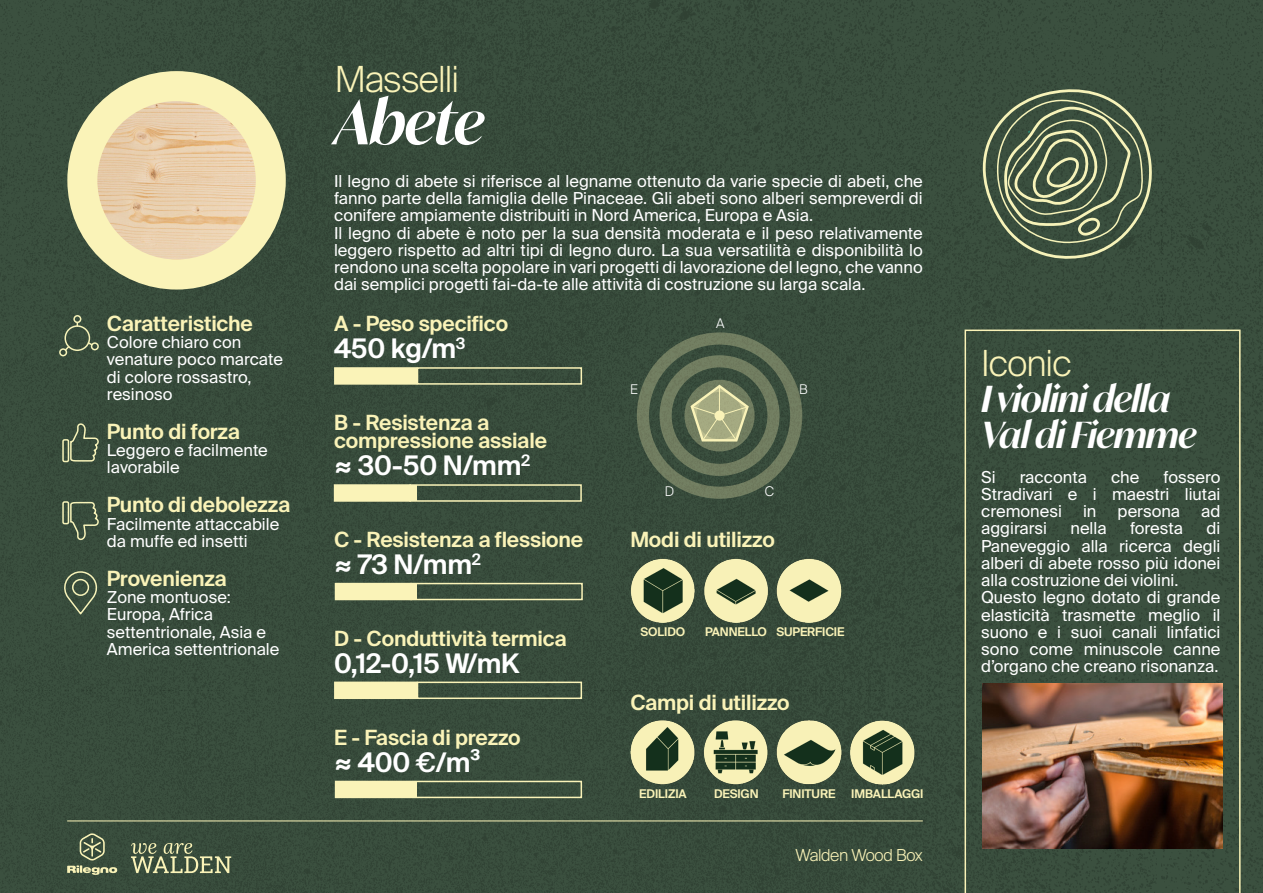
<style>
.page{position:relative;width:1263px;height:893px;background:#fff}
.page>*{position:absolute;margin:0;border:0;box-sizing:border-box;transform-origin:0 0}
.TITOLO_MATERIALE{font:italic 600 60px "Ivy Mode";letter-spacing:-.03em;color:#fff}
.TITOLO_ICONIC{font:italic 600 36px/36px "Ivy Mode";letter-spacing:-.025em;color:#fff}
.TITOLO_CATEGORIA{font:300 36px "Suisse Intl";letter-spacing:-.025em;color:#faf3b8}
.VALORI_CARATTERISTIC{font:600 27px "Suisse Intl";letter-spacing:-.01em;color:#fff}
.Titoli_caratteristic{font:600 27px "Suisse Intl";letter-spacing:-.01em;color:#fff}
.Titoli_caratteristic-2{font:600 21px/18px "Suisse Intl";letter-spacing:-.01em;color:#faf3b8}
.Testo_normale_descri{font:16.5px/17.2px "Suisse Intl";color:#fff;text-align:justify}
.testo_normale{font:16.5px/17.2px "Suisse Intl";color:#fff}
.Titoli_caratteristic-3{font:16.5px/17.2px "Suisse Intl";color:#fff}
.t1{font:300 16.5px "Suisse Intl";letter-spacing:-.025em;color:#faf3b8}
.t2{font:300 13.35px "Suisse Intl";color:#fff}
.VOCI_UTILIZZO{font:600 12px "Suisse Intl";letter-spacing:-.01em;color:#faf3b8}
</style>
<div class="page">
<img style="left:0;top:0;width:1161px;height:690px">
<img style="left:1161px;top:0;width:102px;height:690px">
<img style="left:1240px;top:693px;width:23px;height:200px">
<div style="left:0;top:690px;width:964px;height:203px;background:#374b3b"></div>
<div style="left:637px;top:332px;width:165px;height:167px;border:12px solid #faf3b8;border-radius:50%"></div>
<div style="left:659px;top:355px;width:120px;height:121px;border:12px solid #faf3b8;border-radius:50%"></div>
<div style="left:684px;top:380px;width:71px;height:71px;border:12px solid #faf3b8;border-radius:50%"></div>
<svg style="left:964px;top:330px;width:276px;height:563px"></svg>
<img style="left:82px;top:88px;width:189px;height:187px">
<div style="left:67px;top:71px;width:219px;height:219px;border:30px solid #faf3b8;border-radius:50%"></div>
<img style="left:983px;top:683px;width:239px;height:165px">
<svg style="left:67px;top:833px;width:50px;height:42px"></svg>
<svg style="left:131px;top:843px;width:100px;height:30px"></svg>
<div style="left:335px;top:583px;width:77px;height:17px;border:2px solid #faf3b8"></div>
<div style="left:335px;top:584px;width:82px;height:15px;background:#faf3b8"></div>
<div style="left:410px;top:583px;width:173px;height:17px;border:2px solid #faf3b8"></div>
<div style="left:334px;top:484px;width:77px;height:18px;border:2px solid #faf3b8"></div>
<div style="left:335px;top:485px;width:82px;height:16px;background:#faf3b8"></div>
<div style="left:409px;top:484px;width:173px;height:18px;border:2px solid #faf3b8"></div>
<div style="left:334px;top:367px;width:83px;height:18px;border:2px solid #faf3b8"></div>
<div style="left:335px;top:368px;width:82px;height:16px;background:#faf3b8"></div>
<div style="left:417px;top:367px;width:165px;height:18px;border:2px solid #faf3b8"></div>
<div style="left:335px;top:781px;width:82px;height:16px;background:#faf3b8"></div>
<div style="left:335px;top:781px;width:247px;height:17px;border:2px solid #faf3b8"></div>
<hr style="left:67px;top:820px;width:856px;height:1px;background:#faf3b8">
<img style="left:703px;top:716px;width:69px;height:71px">
<img style="left:627px;top:716px;width:69px;height:71px">
<img style="left:774px;top:719px;width:71px;height:71px">
<img style="left:847px;top:715px;width:76px;height:71px">
<img style="left:626px;top:554px;width:71px;height:71px">
<img style="left:701px;top:554px;width:71px;height:71px">
<img style="left:774px;top:554px;width:72px;height:71px">
<svg style="left:972px;top:80px;width:187px;height:189px"></svg>
<svg style="left:59px;top:568px;width:39px;height:48px"></svg>
<svg style="left:62px;top:423px;width:39px;height:40px"></svg>
<svg style="left:62px;top:500px;width:39px;height:40px"></svg>
<div style="left:65px;top:325px;width:25px;height:26px;border:2px solid #f7f3b9;border-radius:50%"></div>
<div style="left:59px;top:348px;width:8px;height:8px;border:2px solid #f7f3b9;border-radius:50%"></div>
<div style="left:73px;top:315px;width:8px;height:8px;border:2px solid #f7f3b9;border-radius:50%"></div>
<div style="left:91px;top:342px;width:8px;height:8px;border:2px solid #f7f3b9;border-radius:50%"></div>
<svg style="left:63px;top:345px;width:8px;height:7px"></svg>
<svg style="left:86px;top:341px;width:8px;height:6px"></svg>
<div style="left:334px;top:682px;width:84px;height:17px;border:2px solid #faf3b8"></div>
<div style="left:335px;top:682px;width:83px;height:16px;background:#faf3b8"></div>
<div style="left:417px;top:682px;width:165px;height:17px;border:2px solid #faf3b8"></div>
<svg style="left:689px;top:383px;width:61px;height:60px"></svg>
<p class="Titoli_caratteristic-2" style="left:107px;top:315px;width:147px">Caratteristiche</p>
<p class="testo_normale" style="left:107px;top:334px;width:178px">Colore chiaro con venature poco marcate di colore rossastro, resinoso</p>
<p class="Titoli_caratteristic-2" style="left:107px;top:423px;width:135px">Punto di forza</p>
<p class="testo_normale" style="left:107px;top:442px;width:162px">Leggero e facilmente lavorabile</p>
<p class="Titoli_caratteristic-2" style="left:107px;top:496px;width:185px">Punto di debolezza</p>
<p class="testo_normale" style="left:107px;top:515px;width:174px">Facilmente attaccabile da muffe ed insetti</p>
<p class="Titoli_caratteristic-2" style="left:107px;top:570px;width:121px">Provenienza</p>
<p class="Titoli_caratteristic-3" style="left:107px;top:589px;width:174px">Zone montuose:<br>Europa, Africa settentrionale, Asia e<br>America settentrionale</p>
<p class="TITOLO_CATEGORIA" style="left:335px;top:58px;width:126px">Masselli</p>
<p class="TITOLO_MATERIALE" style="left:335px;top:82px;width:151px">Abete</p>
<p class="Testo_normale_descri" style="left:334px;top:173px;width:590px">Il legno di abete si riferisce al legname ottenuto da varie specie di abeti, che fanno parte della famiglia delle Pinaceae. Gli abeti sono alberi sempreverdi di conifere ampiamente distribuiti in Nord America, Europa e Asia.</p>
<p class="Testo_normale_descri" style="left:334px;top:224px;width:590px">Il legno di abete è noto per la sua densità moderata e il peso relativamente leggero rispetto ad altri tipi di legno duro. La sua versatilità e disponibilità lo rendono una scelta popolare in vari progetti di lavorazione del legno, che vanno dai semplici progetti fai-da-te alle attività di costruzione su larga scala.</p>
<p class="Titoli_caratteristic-2" style="left:334px;top:315px;width:176px">A - Peso specifico</p>
<p class="VALORI_CARATTERISTIC" style="left:334px;top:333px;width:133px">450 kg/m<sup>3</sup></p>
<p class="Titoli_caratteristic-2" style="left:334px;top:414px;width:214px">B - Resistenza a compressione assiale</p>
<p class="Titoli_caratteristic" style="left:334px;top:450px;width:198px">≈ 30-50 N/mm<sup>2</sup></p>
<p class="Titoli_caratteristic-2" style="left:334px;top:531px;width:251px">C - Resistenza a flessione</p>
<p class="Titoli_caratteristic" style="left:334px;top:549px;width:148px">≈ 73 N/mm<sup>2</sup></p>
<p class="Titoli_caratteristic-2" style="left:334px;top:629px;width:234px">D - Conduttività termica</p>
<p class="VALORI_CARATTERISTIC" style="left:334px;top:647px;width:187px">0,12-0,15 W/mK</p>
<p class="Titoli_caratteristic-2" style="left:334px;top:728px;width:188px">E - Fascia di prezzo</p>
<p class="VALORI_CARATTERISTIC" style="left:334px;top:746px;width:148px">≈ 400 €/m³</p>
<p class="t2" style="left:630px;top:382px;width:9px">E</p>
<p class="t2" style="left:716px;top:316px;width:10px">A</p>
<p class="t2" style="left:799px;top:382px;width:10px">B</p>
<p class="t2" style="left:665px;top:483px;width:11px">D</p>
<p class="t2" style="left:765px;top:483px;width:11px">C</p>
<p class="Titoli_caratteristic-2" style="left:630px;top:531px;width:146px">Modi di utilizzo</p>
<p class="VOCI_UTILIZZO" style="left:640px;top:625px;width:46px">SOLIDO</p>
<p class="VOCI_UTILIZZO" style="left:705px;top:625px;width:63px">PANNELLO</p>
<p class="VOCI_UTILIZZO" style="left:776px;top:625px;width:70px">SUPERFICIE</p>
<p class="Titoli_caratteristic-2" style="left:630px;top:693px;width:161px">Campi di utilizzo</p>
<p class="VOCI_UTILIZZO" style="left:639px;top:787px;width:49px">EDILIZIA</p>
<p class="VOCI_UTILIZZO" style="left:714px;top:787px;width:46px">DESIGN</p>
<p class="VOCI_UTILIZZO" style="left:782px;top:787px;width:54px">FINITURE</p>
<p class="VOCI_UTILIZZO" style="left:851px;top:787px;width:74px">IMBALLAGGI</p>
<p class="t1" style="left:795px;top:846px;width:129px">Walden Wood Box</p>
<p class="TITOLO_CATEGORIA" style="left:981px;top:342px;width:92px">Iconic</p>
<p class="TITOLO_ICONIC" style="left:981px;top:380px;width:217px">I violini della<br>Val di Fiemme</p>
<p class="Testo_normale_descri" style="left:981px;top:468px;width:16px">Si</p>
<p class="Testo_normale_descri" style="left:1020px;top:468px;width:69px">racconta</p>
<p class="Testo_normale_descri" style="left:1111px;top:468px;width:30px">che</p>
<p class="Testo_normale_descri" style="left:981px;top:468px;width:241px;text-indent:182px">fossero Stradivari e i maestri liutai cremonesi</p>
<p class="Testo_normale_descri" style="left:1083px;top:503px;width:15px">in</p>
<p class="Testo_normale_descri" style="left:1117px;top:503px;width:64px">persona</p>
<p class="Testo_normale_descri" style="left:1201px;top:503px;width:21px">ad</p>
<p class="Testo_normale_descri" style="left:981px;top:520px;width:241px;text-indent:225px">di Paneveggio alla ricerca degli alberi di abete rosso più idonei alla costruzione dei violini.</p>
<p class="Testo_normale_descri" style="left:981px;top:589px;width:241px">Questo legno dotato di grande elasticità trasmette meglio il suono e i suoi canali linfatici sono come minuscole canne d’organo che creano risonanza.</p>
<p class="Testo_normale_descri" style="left:981px;top:520px;width:67px">aggirarsi</p>
<p class="Testo_normale_descri" style="left:1070px;top:520px;width:38px">nella</p>
<p class="Testo_normale_descri" style="left:1130px;top:520px;width:55px">foresta</p>
</div>
